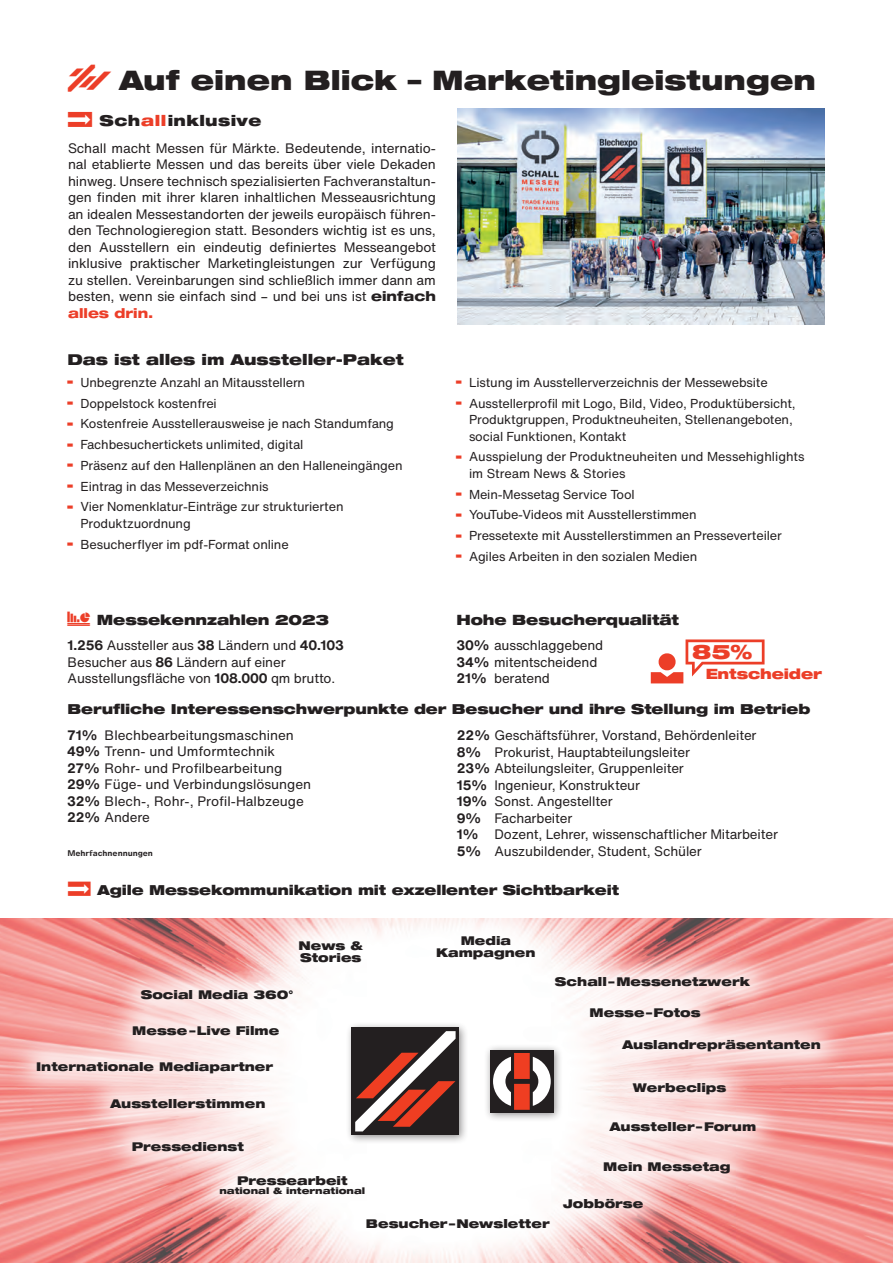
<style>
.page{position:relative;width:893px;height:1263px;background:#fff}
.page>*{position:absolute;margin:0;border:0;box-sizing:border-box;transform-origin:0 0}
.t1{font:900 expanded 27px "Helvetica Neue LT Pro";color:#231f20}
.t2{font:900 expanded 19.95px "Helvetica Neue LT Pro";color:#ec3e28}
.t3{font:900 expanded 15px "Helvetica Neue LT Pro";color:#231f20}
.t4{font:900 expanded 15px "Helvetica Neue LT Pro";letter-spacing:.025em;color:#231f20}
.t5{font:900 expanded 14.25px "Helvetica Neue LT Pro";letter-spacing:-.01em;color:#231f20}
.t6{font:900 expanded 14.25px "Helvetica Neue LT Pro";letter-spacing:-.01em;color:#ec3e28}
.t7{font:900 expanded 13.8px "Helvetica Neue LT Pro";letter-spacing:-.01em;color:#231f20}
.t8{font:13.5px/16.5px "Helvetica Now Text";letter-spacing:-.01em;color:#231f20}
.t9{font:800 expanded 13.5px "Helvetica Neue LT Std";color:#ec3e28}
.t10{font:12.75px/20.7px "Helvetica Now Text";letter-spacing:-.01em;color:#231f20}
.t11{font:900 expanded 12.15px/12px "Helvetica Neue LT Pro";color:#231f20}
.t12{font:900 expanded 9px "Helvetica Neue LT Pro";color:#231f20}
.t13{font:700 7.5px "Helvetica Now Micro";letter-spacing:-.01em;color:#231f20}
.s1{font-family:"Schall Webfont 20200605";font-weight:400;font-stretch:normal;color:#ec3e28}
.s2{color:#ec3e28}
.s3{font-family:"Helvetica Neue LT Std";font-weight:800;font-stretch:expanded}
.s4{font-family:"Schall Webfont 20200605";font-size:13.5px;color:#ec3e28}
.s5{font-weight:700}
.s6{font-family:"Schall Webfont 20200605";font-weight:400;font-stretch:normal;font-size:14.25px;color:#ec3e28}
</style>
<div class="page">
<svg style="left:651px;top:639px;width:113px;height:44px"></svg>
<svg style="left:0;top:918px;width:893px;height:345px;background:#f19793"></svg>
<svg style="left:6px;top:918px;width:845px;height:341px"></svg>
<div style="left:484px;top:1043px;width:79px;height:79px;background:#231f20;opacity:.5"></div>
<div style="left:490px;top:1050px;width:63px;height:63px;background:#231f20"></div>
<svg style="left:493px;top:1053px;width:58px;height:57px"></svg>
<div style="left:345px;top:1021px;width:124px;height:123px;background:#231f20;opacity:.5"></div>
<div style="left:352px;top:1027px;width:107px;height:108px;background:#231f20"></div>
<svg style="left:355px;top:1031px;width:101px;height:100px"></svg>
<img style="left:457px;top:108px;width:368px;height:216px">
<h1 class="t1" style="left:68px;top:63px;width:749px"><span class="s1">5</span> Auf einen Blick – Marketingleistungen</h1>
<p class="t4" style="left:68px;top:111px;width:195px"><span class="s1">A</span> Sch<span class="s2">all</span>inklusive</p>
<p class="t8" style="left:68px;top:139px;width:369px;text-align:justify">Schall macht Messen für Märkte. Bedeutende, internatio&shy;nal etablierte Messen und das bereits über viele Dekaden hinweg. Unsere technisch spezialisierten Fachveranstaltun&shy;gen finden mit ihrer klaren inhaltlichen Messeausrichtung an idealen Messestandorten der jeweils europäisch führen&shy;den Technologieregion statt. Besonders wichtig ist es uns, den Ausstellern ein eindeutig definiertes Messeangebot inklusive praktischer Marketingleistungen zur Verfügung zu stellen. Vereinbarungen sind schließlich immer dann am besten, wenn sie einfach sind – und bei uns ist <span class="s3">einfach</span></p>
<p class="t9" style="left:68px;top:304px;width:87px">alles drin.</p>
<p class="t3" style="left:67px;top:349px;width:338px">Das ist alles im Aussteller-Paket</p>
<p class="t10" style="left:68px;top:372px;width:336px"><span class="s4">_</span> Unbegrenzte Anzahl an Mitausstellern<br><span class="s4">_</span> Doppelstock kostenfrei<br><span class="s4">_</span> Kostenfreie Ausstellerausweise je nach Standumfang <span class="s4">_</span> Fachbesuchertickets unlimited, digital<br><span class="s4">_</span> Präsenz auf den Hallenplänen an den Halleneingängen <span class="s4">_</span> Eintrag in das Messeverzeichnis<br><span class="s4">_</span> Vier Nomenklatur-Einträge zur strukturierten</p>
<p class="t10" style="left:68px;top:513px;width:223px;text-indent:13px">Produktzuordnung<br><span class="s4">_</span> Besucherflyer im pdf-Format online</p>
<p class="t10" style="left:456px;top:372px;width:341px"><span class="s4">_</span> Listung im Ausstellerverzeichnis der Messewebsite<br><span class="s4">_</span> Ausstellerprofil mit Logo, Bild, Video, Produktübersicht,</p>
<p class="t10" style="left:469px;top:411px;width:325px;line-height:16.5px">Produktgruppen, Produktneuheiten, Stellenangeboten, social Funktionen, Kontakt</p>
<p class="t10" style="left:469px;top:448px;width:337px;line-height:16.5px;text-indent:-13px"><span class="s4">_</span> Ausspielung der Produktneuheiten und Messehighlights im Stream News &amp; Stories</p>
<p class="t10" style="left:456px;top:483px;width:327px"><span class="s4">_</span> Mein-Messetag Service Tool<br><span class="s4">_</span> YouTube-Videos mit Ausstellerstimmen<br><span class="s4">_</span> Pressetexte mit Ausstellerstimmen an Presseverteiler <span class="s4">_</span> Agiles Arbeiten in den sozialen Medien</p>
<p class="t5" style="left:68px;top:611px;width:263px"><span class="s1">%</span> Messekennzahlen 2023</p>
<p class="t5" style="left:457px;top:611px;width:224px">Hohe Besucherqualität</p>
<p class="t8" style="left:68px;top:637px;width:278px"><span class="s5">1.256</span> Aussteller aus <span class="s5">38</span> Ländern und <span class="s5">40.103<br></span>Besucher aus <span class="s5">86</span> Ländern auf einer<br>Ausstellungsfläche von <span class="s5">108.000</span> qm brutto.</p>
<p class="t8" style="left:457px;top:637px;width:148px"><span class="s5">30%</span> ausschlaggebend<br><span class="s5">34%</span> mitentscheidend<br><span class="s5">21%</span> beratend</p>
<h2 class="t2" style="left:692px;top:639px;width:62px">85%</h2>
<p class="t6" style="left:706px;top:665px;width:118px">Entscheider</p>
<p class="t7" style="left:68px;top:700px;width:744px">Berufliche Interessenschwerpunkte der Besucher und ihre Stellung im Betrieb</p>
<p class="t8" style="left:67px;top:726px;width:246px"><span class="s5">71%</span> Blechbearbeitungsmaschinen<br><span class="s5">49%</span> Trenn- und Umformtechnik<br><span class="s5">27%</span> Rohr- und Profilbearbeitung<br><span class="s5">29%</span> Füge- und Verbindungslösungen<br><span class="s5">32%</span> Blech-, Rohr-, Profil-Halbzeuge<br><span class="s5">22%</span> Andere</p>
<p class="t8" style="left:457px;top:727px;width:322px"><span class="s5">22%</span> Geschäftsführer, Vorstand, Behördenleiter <span class="s5">8%</span> Prokurist, Hauptabteilungsleiter<br><span class="s5">23%</span> Abteilungsleiter, Gruppenleiter<br><span class="s5">15%</span> Ingenieur, Konstrukteur<br><span class="s5">19%</span> Sonst. Angestellter<br><span class="s5">9%</span> Facharbeiter<br><span class="s5">1%</span> Dozent, Lehrer, wissenschaftlicher Mitarbeiter <span class="s5">5%</span> Auszubildender, Student, Schüler</p>
<p class="t13" style="left:67px;top:848px;width:87px">Mehrfachnennungen</p>
<p class="t7" style="left:68px;top:881px;width:552px"><span class="s6">A</span> Agile Messekommunikation mit exzellenter Sichtbarkeit</p>
<p class="t11" style="left:298px;top:940px;width:66px">News &amp;<br>Stories</p>
<p class="t11" style="left:141px;top:988px;width:154px">Social Media 360°</p>
<p class="t11" style="left:132px;top:1024px;width:148px">Messe –Live Filme</p>
<p class="t11" style="left:36px;top:1060px;width:239px">Internationale Mediapartner</p>
<p class="t11" style="left:111px;top:1098px;width:156px">Ausstellerstimmen</p>
<p class="t11" style="left:132px;top:1140px;width:114px">Pressedienst</p>
<p class="t11" style="left:237px;top:1174px;width:112px">Pressearbeit</p>
<p class="t12" style="left:219px;top:1185px;width:147px">national &amp; international</p>
<p class="t11" style="left:436px;top:934px;width:101px;text-align:center">Media<br>Kampagnen</p>
<p class="t11" style="left:555px;top:975px;width:196px">Schall – Messenetzwerk</p>
<p class="t11" style="left:590px;top:1006px;width:113px">Messe –Fotos</p>
<p class="t11" style="left:622px;top:1039px;width:200px">Auslandrepräsentanten</p>
<p class="t11" style="left:633px;top:1081px;width:95px">Werbeclips</p>
<p class="t11" style="left:610px;top:1120px;width:148px">Aussteller – Forum</p>
<p class="t11" style="left:603px;top:1160px;width:129px">Mein Messetag</p>
<p class="t11" style="left:563px;top:1197px;width:82px">Jobbörse</p>
<p class="t11" style="left:366px;top:1217px;width:185px">Besucher–Newsletter</p>
</div>
